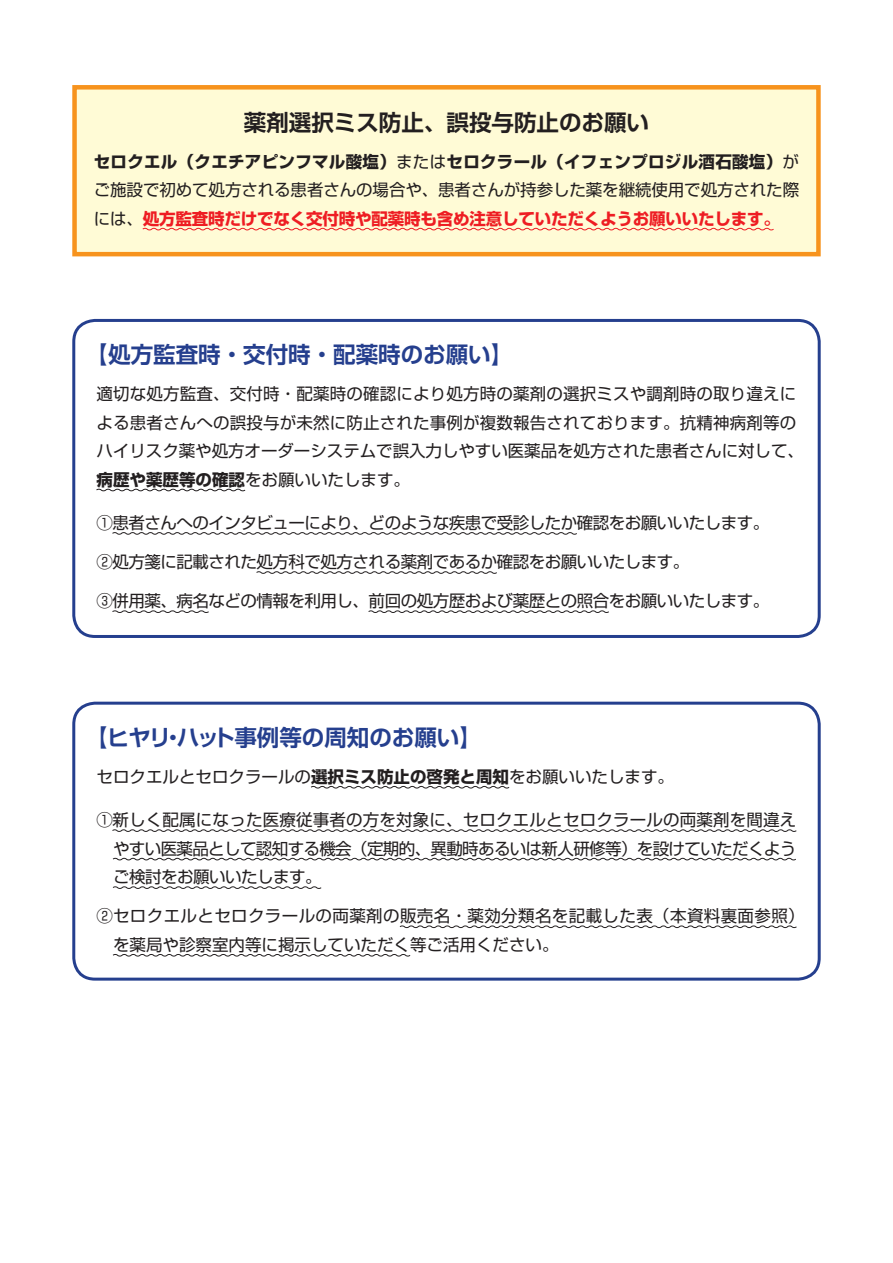
<style>
.page{position:relative;width:893px;height:1263px;background:#fff}
.page>*{position:absolute;margin:0;border:0;box-sizing:border-box;transform-origin:0 0}
.t1{font:700 22.5px "Shin Go Pr 5 De";color:#253f8e}
.t2{font:700 22.5px "Shin Go Pr 5 De";color:#231f20}
.t3{font:16.5px/28.5px "Shin Go Pr 5";letter-spacing:-.005em;color:#231f20;text-align:justify}
.t4{font:16.5px "Shin Go Pr 5";letter-spacing:-.03em;color:#231f20}
.t5{font:16.5px/28.5px "Shin Go Pr 5";letter-spacing:.025em;color:#231f20}
.s1{font-weight:700}
.s2{font-weight:700;color:#ee1d23}
</style>
<div class="page">
<div style="left:75px;top:87px;width:743px;height:167px;background:#fffbd6"></div>
<svg style="left:142px;top:227px;width:632px;height:4px"></svg>
<div style="left:72px;top:85px;width:749px;height:171px;border:4px solid #f7931d"></div>
<svg style="left:96px;top:488px;width:150px;height:4px"></svg>
<svg style="left:112px;top:532px;width:465px;height:3px"></svg>
<svg style="left:256px;top:571px;width:241px;height:3px"></svg>
<svg style="left:112px;top:610px;width:97px;height:3px"></svg>
<svg style="left:368px;top:610px;width:241px;height:3px"></svg>
<div style="left:72px;top:319px;width:749px;height:319px;border:3px solid #253f8e;border-radius:21px"></div>
<svg style="left:310px;top:785px;width:200px;height:4px"></svg>
<svg style="left:112px;top:829px;width:685px;height:3px"></svg>
<svg style="left:112px;top:857px;width:684px;height:4px"></svg>
<svg style="left:112px;top:886px;width:210px;height:3px"></svg>
<svg style="left:399px;top:925px;width:398px;height:4px"></svg>
<svg style="left:112px;top:954px;width:299px;height:3px"></svg>
<div style="left:72px;top:702px;width:749px;height:279px;border:3px solid #253f8e;border-radius:21px"></div>
<h1 class="t2" style="left:244px;top:104px;width:406px">薬剤選択ミス防止、誤投与防止のお願い</h1>
<p class="t3" style="left:94px;top:146px;width:707px"><span class="s1">セロクエル（クエチアピンフマル酸塩）</span>または<span class="s1">セロクラール（イフェンプロジル酒石酸塩）</span>がご施設で初めて処方される患者さんの場合や、患者さんが持参した薬を継続使用で処方された際には、<span class="s2">処方監査時だけでなく交付時や配薬時も含め注意していただくようお願いいたします。</span></p>
<h1 class="t1" style="left:85px;top:336px;width:429px">【処方監査時・交付時・配薬時のお願い】</h1>
<p class="t3" style="left:97px;top:378px;width:709px;text-align:left">適切な処方監査、交付時・配薬時の確認により処方時の薬剤の選択ミスや調剤時の取り違えによる患者さんへの誤投与が未然に防止された事例が複数報告されております。抗精神病剤等のハイリスク薬や処方オーダーシステムで誤入力しやすい医薬品を処方された患者さんに対して、<span class="s1">病歴や薬歴等の確認</span>をお願いいたします。</p>
<p class="t4" style="left:97px;top:509px;width:674px">①患者さんへのインタビューにより、どのような疾患で受診したか確認をお願いいたします。</p>
<p class="t4" style="left:97px;top:548px;width:594px">②処方箋に記載された処方科で処方される薬剤であるか確認をお願いいたします。</p>
<p class="t4" style="left:97px;top:587px;width:674px">③併用薬、病名などの情報を利用し、前回の処方歴および薬歴との照合をお願いいたします。</p>
<h1 class="t1" style="left:85px;top:719px;width:398px">【ヒヤリ・ハット事例等の周知のお願い】</h1>
<p class="t3" style="left:97px;top:761px;width:579px">セロクエルとセロクラールの<span class="s1">選択ミス防止の啓発と周知</span>をお願いいたします。</p>
<p class="t3" style="left:113px;top:804px;width:685px;text-indent:-17px">①新しく配属になった医療従事者の方を対象に、セロクエルとセロクラールの両薬剤を間違えやすい医薬品として認知する機会（定期的、異動時あるいは新人研修等）を設けていただくようご検討をお願いいたします。</p>
<p class="t5" style="left:113px;top:900px;width:693px;text-indent:-16px">②セロクエルとセロクラールの両薬剤の販売名・薬効分類名を記載した表（本資料裏面参照）を薬局や診察室内等に掲示していただく等ご活用ください。</p>
</div>
